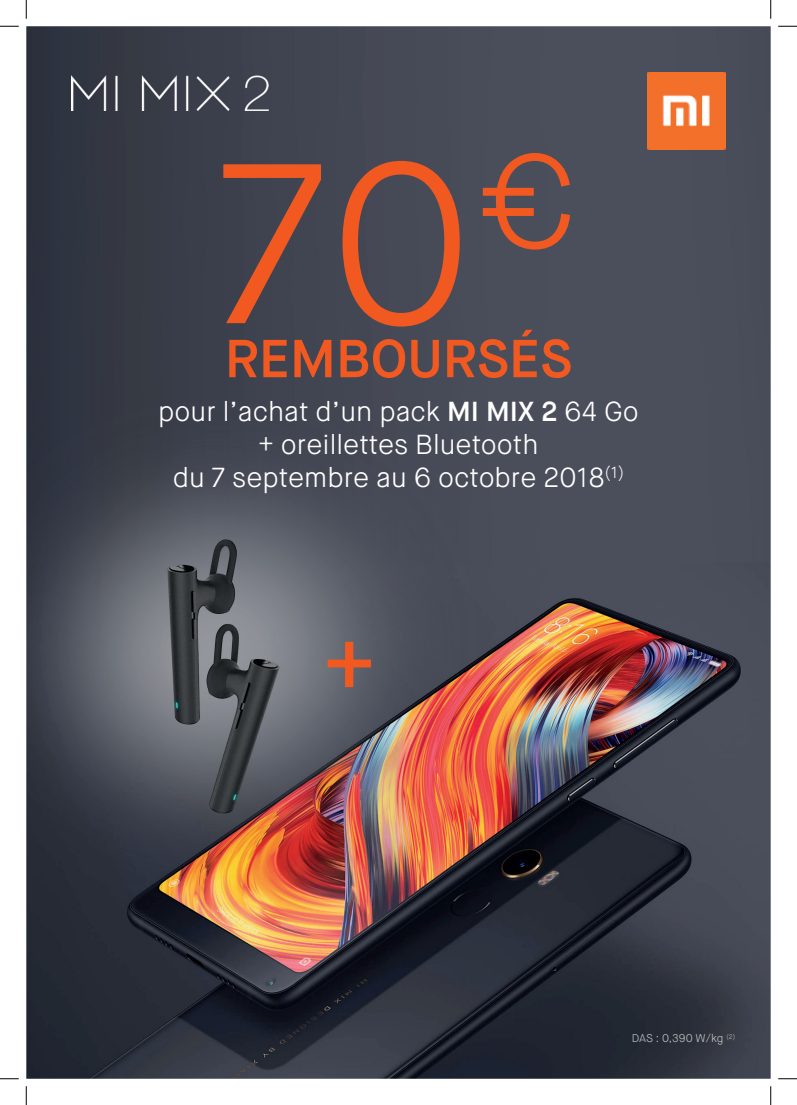
<style>
.page{position:relative;width:797px;height:1105px;background:#fff}
.page>*{position:absolute;margin:0;border:0;box-sizing:border-box;transform-origin:0 0}
.t1{font:300 226.88px "Maison Neue";color:#f15921}
.t2{font:600 88px "Maison Neue";color:#f15921}
.t3{font:600 53.38px "Maison Neue";color:#f15921}
.t4{font:300 27.5px/33px "Maison Neue";color:#fff;text-align:center}
.t5{font:300 11.25px "Maison Neue";color:#bebfc2}
.s1{font-weight:600}
</style>
<div class="page">
<img style="left:26px;top:26px;width:744px;height:1053px">
<img style="left:647px;top:72px;width:78px;height:78px">
<img style="left:71px;top:76px;width:197px;height:35px">
<svg style="left:0;top:25px;width:19px;height:2px"></svg>
<svg style="left:778px;top:25px;width:19px;height:2px"></svg>
<svg style="left:0;top:1078px;width:19px;height:1px"></svg>
<svg style="left:778px;top:1078px;width:19px;height:1px"></svg>
<svg style="left:25px;top:0;width:2px;height:19px"></svg>
<svg style="left:25px;top:1086px;width:2px;height:19px"></svg>
<svg style="left:770px;top:0;width:1px;height:19px"></svg>
<svg style="left:770px;top:1086px;width:1px;height:19px"></svg>
<h1 class="t1" style="left:218px;top:102px;width:363px">70<sup>€</sup></h1>
<h3 class="t3" style="left:225px;top:325px;width:349px">REMBOURSÉS</h3>
<p class="t4" style="left:158px;top:395px;width:482px">pour l’achat d’un pack <span class="s1">MI MIX 2</span> 64 Go + oreillettes Bluetooth<br>du 7 septembre au 6 octobre 2018<sup>(1)</sup></p>
<h2 class="t2" style="left:323px;top:610px;width:53px">+</h2>
<p class="t5" style="left:632px;top:1031px;width:105px">DAS : 0,390 W/kg <sup>(2)</sup></p>
</div>
